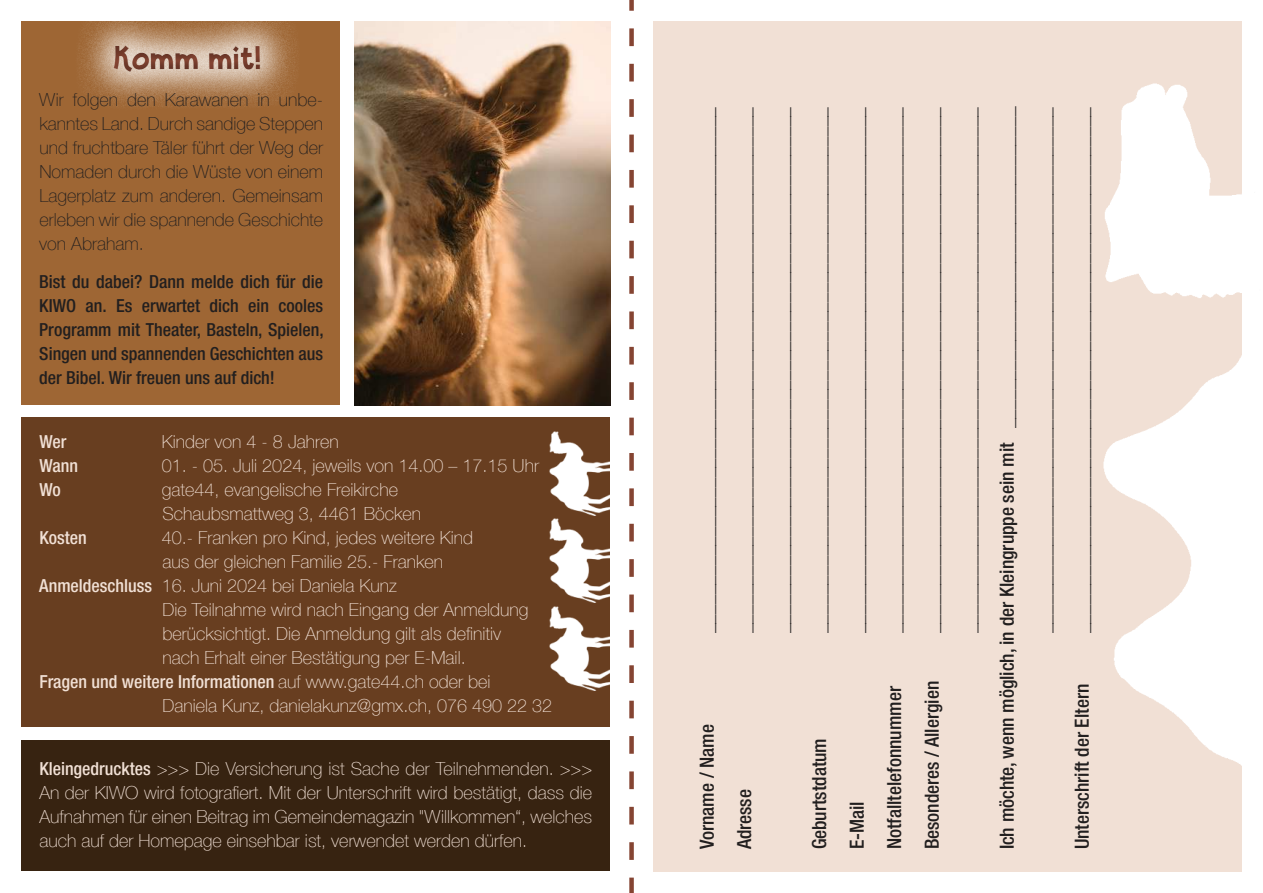
<style>
.page{position:relative;width:1263px;height:893px;background:#fff}
.page>*{position:absolute;margin:0;border:0;box-sizing:border-box;transform-origin:0 0}
.t1{font:33px "Pank Gang";color:#854432}
.t2{font:100 19.5px/37.5px "Helvetica Neue LT Com";color:#221f1f}
.t3{font:500 condensed 19.5px "Helvetica Neue LT Com";color:#221f1f}
.t4{font:100 18px/24px "Helvetica Neue LT Com";color:#f1e0d5}
.t5{font:100 18px/24px "Helvetica Neue LT Com";color:#221f1f;text-align:justify}
.t6{font:500 condensed 18px/24px "Helvetica Neue LT Com";color:#221f1f;text-align:justify}
.t7{font:500 condensed 18px "Helvetica Neue LT Com";color:#f1e0d5}
.s1{font-weight:500;font-stretch:condensed}
.s2{font-weight:100;font-stretch:normal}
</style>
<div class="page">
<div style="left:21px;top:418px;width:589px;height:309px;background:#683e20"></div>
<div style="left:653px;top:21px;width:589px;height:851px;background:#f1e0d5"></div>
<div style="left:21px;top:740px;width:589px;height:131px;background:#372311"></div>
<div style="left:21px;top:21px;width:319px;height:384px;background:#9e6634"></div>
<img style="left:550px;top:606px;width:60px;height:84px">
<img style="left:550px;top:519px;width:60px;height:84px">
<img style="left:550px;top:432px;width:60px;height:84px">
<img style="left:1103px;top:83px;width:139px;height:683px">
<img style="left:354px;top:21px;width:256px;height:384px">
<svg style="left:629px;top:0;width:5px;height:893px"></svg>
<div style="left:74px;top:5px;width:228px;height:107px;background:#fff;opacity:.81"></div>
<svg style="left:99px;top:37px;width:177px;height:53px;background:#c8ac93"></svg>
<h1 class="t1" style="left:113px;top:46px;width:150px">Komm mit!</h1>
<p class="t5" style="left:39px;top:89px;width:285px">Wir folgen den Karawanen in unbe&shy;kanntes Land. Durch sandige Steppen und fruchtbare Täler führt der Weg der Nomaden durch die Wüste von einem Lagerplatz zum anderen. Gemeinsam erleben wir die spannende Geschichte von Abraham.</p>
<p class="t6" style="left:39px;top:271px;width:286px">Bist du dabei? Dann melde dich für die KIWO an. Es erwartet dich ein cooles Programm mit Theater, Basteln, Spielen, Singen und spannenden Geschichten aus der Bibel. Wir freuen uns auf dich!</p>
<p class="t7" style="left:39px;top:435px;width:29px">Wer</p>
<p class="t4" style="left:162px;top:431px;width:178px">Kinder von 4 - 8 Jahren</p>
<p class="t7" style="left:39px;top:459px;width:40px">Wann</p>
<p class="t4" style="left:162px;top:455px;width:379px">01. - 05. Juli 2024, jeweils von 14.00 – 17.15 Uhr</p>
<p class="t7" style="left:39px;top:483px;width:23px">Wo</p>
<p class="t4" style="left:162px;top:479px;width:261px">gate44, evangelische Freikirche<br>Schaubsmattweg 3, 4461 Böcken</p>
<p class="t7" style="left:39px;top:531px;width:49px">Kosten</p>
<p class="t4" style="left:162px;top:527px;width:313px">40.- Franken pro Kind, jedes weitere Kind</p>
<p class="t4" style="left:162px;top:551px;width:282px">aus der gleichen Familie 25.- Franken</p>
<p class="t4" style="left:39px;top:575px;width:359px"><span class="s1">Anmeldeschluss</span> 16. Juni 2024 bei Daniela Kunz</p>
<p class="t4" style="left:162px;top:599px;width:368px">Die Teilnahme wird nach Eingang der Anmeldung</p>
<p class="t4" style="left:162px;top:621px;width:340px">berücksichtigt. Die Anmeldung gilt als de昀椀nitiv</p>
<p class="t4" style="left:162px;top:647px;width:305px">nach Erhalt einer Bestätigung per E-Mail.</p>
<p class="t7" style="left:39px;top:675px;width:453px">Fragen und weitere Informationen <span class="s2">auf www.gate44.ch oder bei</span></p>
<p class="t4" style="left:162px;top:695px;width:391px">Daniela Kunz, danielakunz@gmx.ch, 076 490 22 32</p>
<p class="t4" style="left:39px;top:758px;width:554px;text-align:justify"><span class="s1">Kleingedrucktes</span> &gt;&gt;&gt; Die Versicherung ist Sache der Teilnehmenden. &gt;&gt;&gt; An der KIWO wird fotogra昀椀ert. Mit der Unterschrift wird bestätigt, dass die Aufnahmen für einen Beitrag im Gemeindemagazin "Willkommen“, welches auch auf der Homepage einsehbar ist, verwendet werden dürfen.</p>
<p class="t2" style="left:690px;top:633px;width:528px;rotate:-90deg">______________________________________________________</p>
<p class="t3" style="left:699px;top:849px;width:127px;rotate:-90deg">Vorname / Name</p>
<p class="t2" style="left:727px;top:633px;width:528px;rotate:-90deg">______________________________________________________ ______________________________________________________</p>
<p class="t2" style="left:802px;top:633px;width:528px;rotate:-90deg">______________________________________________________</p>
<p class="t3" style="left:737px;top:849px;width:62px;rotate:-90deg">Adresse</p>
<p class="t3" style="left:812px;top:849px;width:113px;rotate:-90deg">Geburtstdatum</p>
<p class="t2" style="left:840px;top:633px;width:528px;rotate:-90deg">______________________________________________________</p>
<p class="t3" style="left:849px;top:849px;width:50px;rotate:-90deg">E-Mail</p>
<p class="t2" style="left:877px;top:633px;width:528px;rotate:-90deg">______________________________________________________</p>
<p class="t3" style="left:887px;top:849px;width:165px;rotate:-90deg">Notfalltelefonnummer</p>
<p class="t2" style="left:915px;top:849px;width:744px;text-align:right;rotate:-90deg">______________________________________________________ ______________________________________________________<br><span class="s1">Ich möchte, wenn möglich, in der Kleingruppe sein mit</span> _________________________________ ______________________________________________________</p>
<p class="t3" style="left:924px;top:849px;width:170px;rotate:-90deg">Besonderes / Allergien</p>
<p class="t2" style="left:1065px;top:633px;width:528px;rotate:-90deg">______________________________________________________</p>
<p class="t3" style="left:1074px;top:849px;width:167px;rotate:-90deg">Unterschrift der Eltern</p>
</div>
